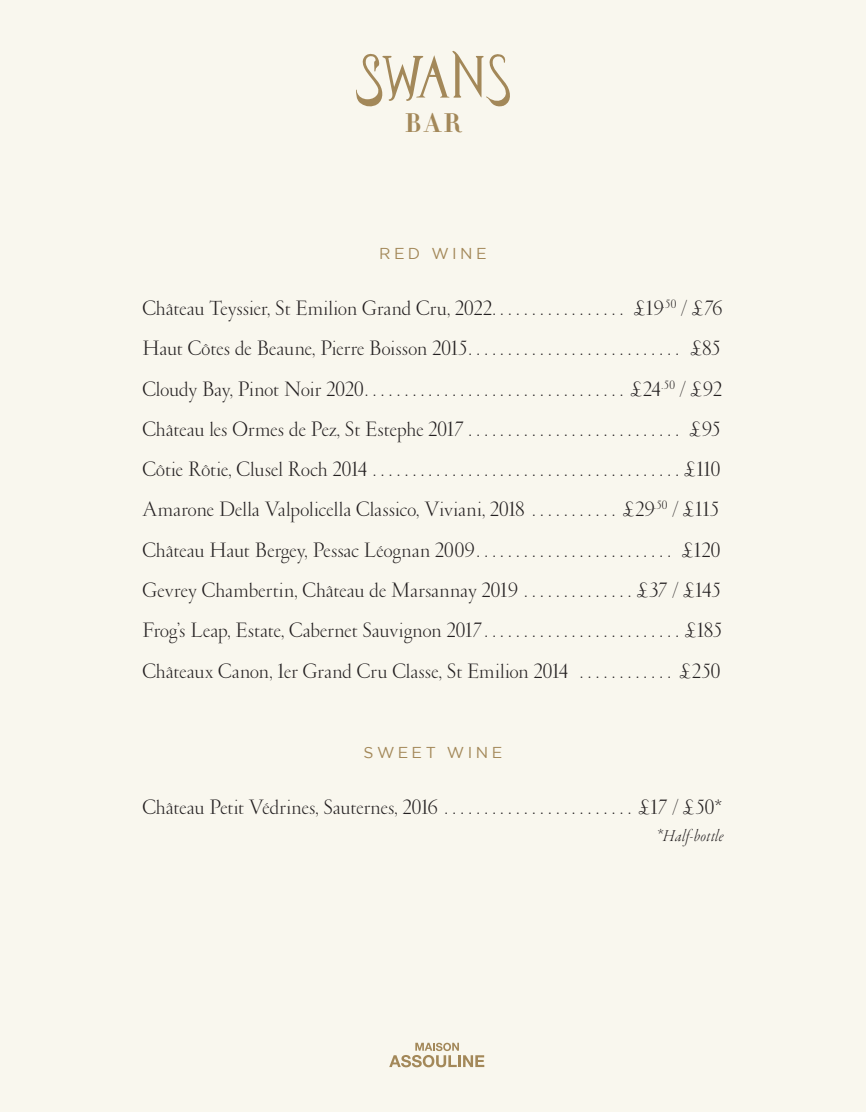
<style>
.page{position:relative;width:866px;height:1112px;background:#fff}
.page>*{position:absolute;margin:0;border:0;box-sizing:border-box;transform-origin:0 0}
.t1{font:26.43px "Didot HTF B06 Bold";color:#a38859}
.Paragraph_Style_1{font:300 21px "Garamond";letter-spacing:.01em;color:#231f20}
.Paragraph_Style_1-2{font:17.5px "Garamond Premr Pro Lt It Disp";letter-spacing:.025em;color:#231f20}
.Paragraph_Style_1-3{font:15.75px "Gotham";letter-spacing:.215em;color:#a38859}
.s1{font-family:"Garamond";font-weight:300}
</style>
<div class="page">
<div style="left:0;top:0;width:866px;height:1111px;background:#f9f7ee"></div>
<svg style="left:356px;top:51px;width:154px;height:56px"></svg>
<svg style="left:389px;top:1042px;width:95px;height:25px"></svg>
<p class="t1" style="left:405px;top:106px;width:58px">BAR</p>
<p class="Paragraph_Style_1-3" style="left:379px;top:243px;width:109px">RED WINE</p>
<p class="Paragraph_Style_1" style="left:142px;top:297px;width:582px">Château Teyssier, St Emilion Grand Cru, 2022 . . . . . . . . . . . . . . . . . £19<sup>.50</sup> / £76</p>
<p class="Paragraph_Style_1" style="left:142px;top:337px;width:579px">Haut Côtes de Beaune, Pierre Boisson 2015 . . . . . . . . . . . . . . . . . . . . . . . . . . . £85</p>
<p class="Paragraph_Style_1" style="left:142px;top:378px;width:581px">Cloudy Bay, Pinot Noir 2020 . . . . . . . . . . . . . . . . . . . . . . . . . . . . . . . . . £24<sup>.50</sup> / £92</p>
<p class="Paragraph_Style_1" style="left:142px;top:418px;width:579px">Château les Ormes de Pez, St Estephe 2017 . . . . . . . . . . . . . . . . . . . . . . . . . . . £95</p>
<p class="Paragraph_Style_1" style="left:142px;top:458px;width:579px">Côtie Rôtie, Clusel Roch 2014 . . . . . . . . . . . . . . . . . . . . . . . . . . . . . . . . . . . . . . £110</p>
<p class="Paragraph_Style_1" style="left:142px;top:498px;width:578px">Amarone Della Valpolicella Classico, Viviani, 2018 . . . . . . . . . . . £29<sup>.50</sup> / £115</p>
<p class="Paragraph_Style_1" style="left:142px;top:539px;width:579px">Château Haut Bergey, Pessac Léognan 2009 . . . . . . . . . . . . . . . . . . . . . . . . . £120</p>
<p class="Paragraph_Style_1" style="left:142px;top:579px;width:580px">Gevrey Chambertin, Château de Marsannay 2019 . . . . . . . . . . . . . . £37 / £145</p>
<p class="Paragraph_Style_1" style="left:142px;top:619px;width:581px">Frog’s Leap, Estate, Cabernet Sauvignon 2017 . . . . . . . . . . . . . . . . . . . . . . . . £185</p>
<p class="Paragraph_Style_1" style="left:142px;top:659px;width:579px">Châteaux Canon, 1er Grand Cru Classe, St Emilion 2014 . . . . . . . . . . . £250</p>
<p class="Paragraph_Style_1-3" style="left:363px;top:742px;width:140px">SWEET WINE</p>
<p class="Paragraph_Style_1" style="left:142px;top:796px;width:581px">Château Petit Védrines, Sauternes, 2016 . . . . . . . . . . . . . . . . . . . . . . . £17 / £50*</p>
<p class="Paragraph_Style_1-2" style="left:657px;top:826px;width:67px"><span class="s1">*</span>Half-bottle</p>
</div>
